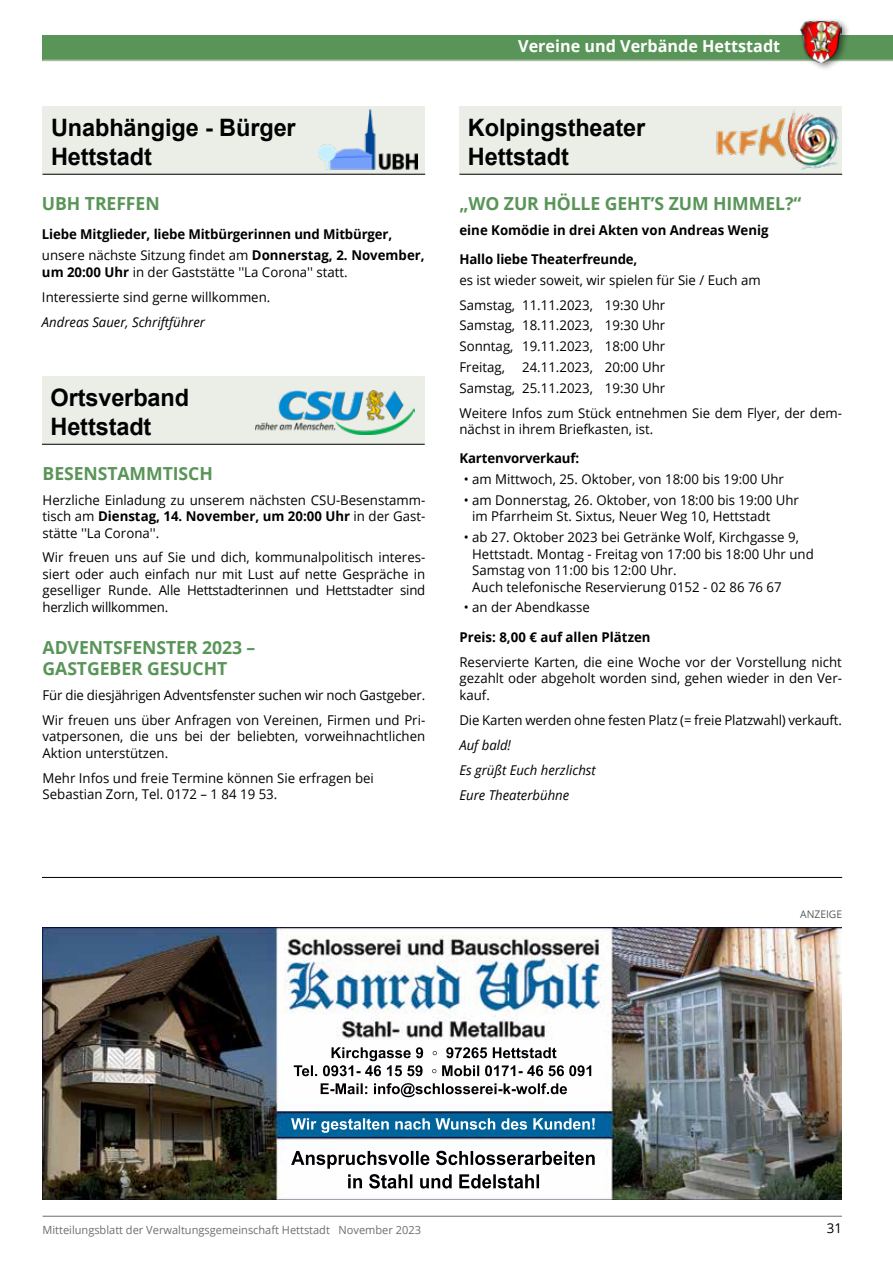
<style>
.page{position:relative;width:893px;height:1263px;background:#fff}
.page>*{position:absolute;margin:0;border:0;box-sizing:border-box;transform-origin:0 0}
.t1{font:700 24px/28.8px "Arial";letter-spacing:-.005em;color:#000}
.t2{font:700 18px/21px "Open Sans";letter-spacing:-.005em;color:#599558}
.t3{font:700 16.5px "Open Sans";color:#fff}
.t4{font:13.5px/16.5px "Open Sans";color:#000}
.t5{font:700 13.5px/20.7px "Open Sans";letter-spacing:-.01em;color:#000}
.t6{font:italic 13.5px/25px "Open Sans";color:#000}
.t7{font:11.25px "Open Sans";color:#6d6e71}
.t8{font:10.5px "Open Sans";color:#58595b}
.s1{font-weight:400}
.s2{font-weight:700}
</style>
<div class="page">
<hr style="left:43px;top:1216px;width:799px;height:1px;background:#6d6e71">
<div style="left:43px;top:35px;width:850px;height:25px;background:#599558"></div>
<hr style="left:43px;top:60px;width:850px;height:1px;background:#a9c09f">
<div style="left:798px;top:17px;width:52px;height:55px;background:#000;opacity:.5"></div>
<img style="left:801px;top:21px;width:41px;height:41px">
<div style="left:43px;top:106px;width:382px;height:69px;background:#eaeee6"></div>
<hr style="left:43px;top:174px;width:382px;height:1px;background:#000">
<img style="left:319px;top:109px;width:99px;height:60px">
<div style="left:42px;top:376px;width:383px;height:69px;background:#eaeee6"></div>
<hr style="left:42px;top:444px;width:383px;height:1px;background:#000">
<img style="left:255px;top:390px;width:159px;height:44px">
<div style="left:459px;top:106px;width:383px;height:69px;background:#eaeee6"></div>
<hr style="left:459px;top:174px;width:383px;height:1px;background:#000">
<img style="left:716px;top:110px;width:123px;height:60px">
<img style="left:43px;top:927px;width:799px;height:272px">
<hr style="left:42px;top:877px;width:800px;height:1px;background:#000">
<h1 class="t1" style="left:51px;top:114px;width:246px">Unabhängige - Bürger<br>Hettstadt</h1>
<h2 class="t2" style="left:42px;top:193px;width:119px">UBH TREFFEN</h2>
<p class="t5" style="left:42px;top:224px;width:384px">Liebe Mitglieder, liebe Mitbürgerinnen und Mitbürger, <span class="s1">unsere nächste Sitzung findet am</span> Donnerstag, 2. November,</p>
<p class="t4" style="left:42px;top:259px;width:307px;line-height:25px"><span class="s2">um 20:00 Uhr</span> in der Gaststätte ''La Corona'' statt.<br>Interessierte sind gerne willkommen.</p>
<p class="t6" style="left:42px;top:309px;width:165px">Andreas Sauer, Schriftführer</p>
<h1 class="t1" style="left:50px;top:384px;width:140px">Ortsverband<br>Hettstadt</h1>
<h2 class="t2" style="left:43px;top:462px;width:172px">BESENSTAMMTISCH</h2>
<p class="t4" style="left:43px;top:491px;width:384px;text-align:justify">Herzliche Einladung zu unserem nächsten CSU-Besenstamm&shy;tisch am <span class="s2">Dienstag, 14. November, um 20:00 Uhr</span> in der Gast&shy;stätte ''La Corona''.</p>
<p class="t4" style="left:43px;top:549px;width:384px;text-align:justify">Wir freuen uns auf Sie und dich, kommunalpolitisch interes&shy;siert oder auch einfach nur mit Lust auf nette Gespräche in geselliger Runde. Alle Hettstadterinnen und Hettstadter sind herzlich willkommen.</p>
<h2 class="t2" style="left:43px;top:636px;width:214px">ADVENTSFENSTER 2023 –<br>GASTGEBER GESUCHT</h2>
<p class="t4" style="left:43px;top:682px;width:384px;line-height:25px">Für die diesjährigen Adventsfenster suchen wir noch Gastgeber.<br>Wir freuen uns über Anfragen von Vereinen, Firmen und Pri-</p>
<p class="t4" style="left:43px;top:728px;width:384px">vatpersonen, die uns bei der beliebten, vorweihnachtlichen<br>Aktion unterstützen.</p>
<p class="t4" style="left:43px;top:769px;width:333px">Mehr Infos und freie Termine können Sie erfragen bei<br>Sebastian Zorn, Tel. 0172 – 1 84 19 53.</p>
<p class="t3" style="left:518px;top:34px;width:264px">Vereine und Verbände Hettstadt</p>
<h1 class="t1" style="left:468px;top:114px;width:179px">Kolpingstheater<br>Hettstadt</h1>
<h2 class="t2" style="left:459px;top:192px;width:343px">„WO ZUR HÖLLE GEHT’S ZUM HIMMEL?“</h2>
<p class="t5" style="left:459px;top:215px;width:311px;line-height:29.2px">eine Komödie in drei Akten von Andreas Wenig<br>Hallo liebe Theaterfreunde,</p>
<p class="t4" style="left:459px;top:267px;width:303px;line-height:25px">es ist wieder soweit, wir spielen für Sie / Euch am<br>Samstag, 11.11.2023, 19:30 Uhr</p>
<p class="t4" style="left:459px;top:315px;width:207px;line-height:20.7px;text-align:justify">Samstag, 18.11.2023, 19:30 Uhr Sonntag, 19.11.2023, 18:00 Uhr Freitag,</p>
<p class="t4" style="left:459px;top:356px;width:207px;line-height:20.7px;text-align:right">24.11.2023, 20:00 Uhr<br>Samstag, 25.11.2023, 19:30 Uhr</p>
<p class="t4" style="left:459px;top:404px;width:384px">Weitere Infos zum Stück entnehmen Sie dem Flyer, der dem&shy;nächst in ihrem Briefkasten, ist.</p>
<p class="t5" style="left:459px;top:448px;width:121px">Kartenvorverkauf:</p>
<p class="t4" style="left:464px;top:471px;width:322px">• am Mittwoch, 25. Oktober, von 18:00 bis 19:00 Uhr</p>
<p class="t4" style="left:472px;top:491px;width:328px;text-indent:-9px">• am Donnerstag, 26. Oktober, von 18:00 bis 19:00 Uhr im Pfarrheim St. Sixtus, Neuer Weg 10, Hettstadt</p>
<p class="t4" style="left:472px;top:529px;width:343px;text-indent:-9px">• ab 27. Oktober 2023 bei Getränke Wolf, Kirchgasse 9, Hettstadt. Montag - Freitag von 17:00 bis 18:00 Uhr und Samstag von 11:00 bis 12:00 Uhr.<br>Auch telefonische Reservierung 0152 - 02 86 76 67</p>
<p class="t4" style="left:464px;top:599px;width:128px">• an der Abendkasse</p>
<p class="t5" style="left:459px;top:626px;width:193px">Preis: 8,00 € auf allen Plätzen</p>
<p class="t4" style="left:459px;top:653px;width:384px;text-align:justify">Reservierte Karten, die eine Woche vor der Vorstellung nicht gezahlt oder abgeholt worden sind, gehen wieder in den Ver&shy;kauf.</p>
<p class="t4" style="left:459px;top:711px;width:384px">Die Karten werden ohne festen Platz (= freie Platzwahl) verkauft.</p>
<p class="t6" style="left:459px;top:732px;width:138px">Auf bald!<br>Es grüßt Euch herzlichst<br>Eure Theaterbühne</p>
<p class="t8" style="left:800px;top:906px;width:43px">ANZEIGE</p>
<p class="t7" style="left:43px;top:1222px;width:380px">Mitteilungsblatt der Verwaltungsgemeinschaft Hettstadt November 2023</p>
<p class="t4" style="left:827px;top:1219px;width:17px">31</p>
</div>
